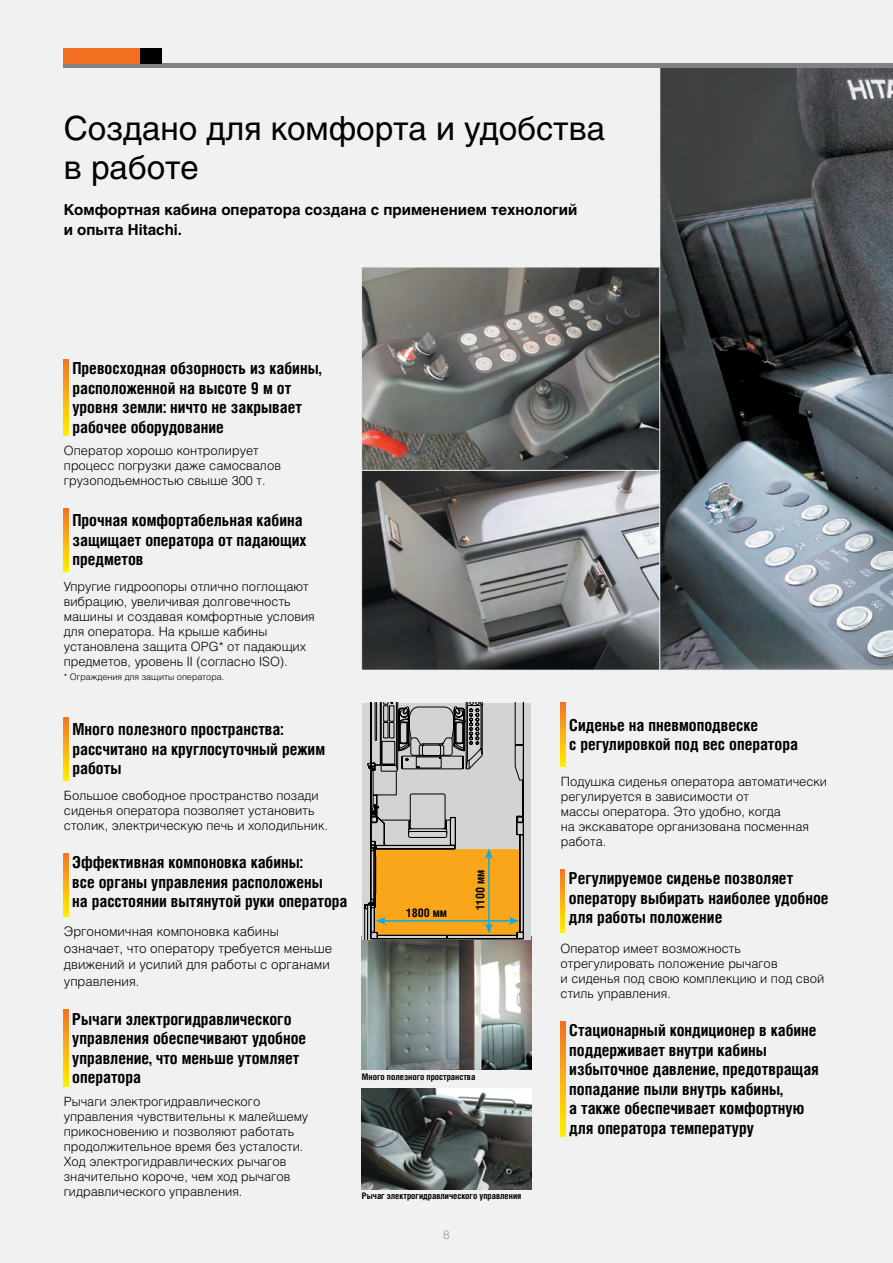
<style>
.page{position:relative;width:893px;height:1263px;background:#f1f1f2}
.page>*{position:absolute;margin:0;border:0;box-sizing:border-box;transform-origin:0 0}
.t1{font:33px/39px "Helios C";color:#000}
.t2{font:700 16.5px/19.5px "Helios Cond C";color:#000}
.t3{font:700 15px/19.5px "Helios C";color:#000}
.t4{font:13.2px/16.5px "Helios Light C";color:#000}
.t5{font:12.75px/15px "Helios Light C";color:#000}
.t6{font:700 12px "Helios Cond C";color:#000}
.t7{font:12px "Helios Light C";color:#939598}
.t8{font:700 9px "Helios Cond C";color:#000}
.t9{font:9px "Helios Light C";color:#000}
</style>
<div class="page">
<svg style="left:361px;top:471px;width:298px;height:199px;background:#797a7b"></svg>
<svg style="left:361px;top:267px;width:298px;height:204px;background:#6b6966"></svg>
<svg style="left:659px;top:68px;width:234px;height:602px;background:#52595e"></svg>
<hr style="left:64px;top:64px;width:829px;height:4px;background:#808285">
<div style="left:64px;top:48px;width:77px;height:16px;background:#f36f21"></div>
<div style="left:141px;top:48px;width:21px;height:16px;background:#000"></div>
<svg style="left:64px;top:359px;width:4px;height:77px"></svg>
<svg style="left:64px;top:1010px;width:4px;height:76px"></svg>
<svg style="left:561px;top:703px;width:4px;height:63px"></svg>
<svg style="left:64px;top:717px;width:4px;height:64px"></svg>
<svg style="left:560px;top:869px;width:5px;height:63px"></svg>
<svg style="left:64px;top:508px;width:4px;height:64px"></svg>
<svg style="left:64px;top:853px;width:4px;height:64px"></svg>
<svg style="left:561px;top:1021px;width:4px;height:115px"></svg>
<img style="left:362px;top:940px;width:169px;height:130px">
<div style="left:362px;top:703px;width:169px;height:237px;background:#d1d3d4"></div>
<svg style="left:364px;top:703px;width:160px;height:237px"></svg>
<img style="left:362px;top:1088px;width:169px;height:101px">
<h1 class="t1" style="left:64px;top:109px;width:543px">Создано для комфорта и удобства в работе</h1>
<p class="t3" style="left:64px;top:200px;width:515px">Комфортная кабина оператора создана с применением технологий и опыта Hitachi.</p>
<p class="t2" style="left:72px;top:358px;width:250px">Превосходная обзорность из кабины, расположенной на высоте 9 м от уровня земли: ничто не закрывает рабочее оборудование</p>
<p class="t5" style="left:64px;top:443px;width:219px">Оператор хорошо контролирует процесс погрузки даже самосвалов грузоподъемностью свыше 300 т.</p>
<p class="t2" style="left:72px;top:510px;width:236px">Прочная комфортабельная кабина защищает оператора от падающих предметов</p>
<p class="t5" style="left:64px;top:579px;width:253px">Упругие гидроопоры отлично поглощают вибрацию, увеличивая долговечность машины и создавая комфортные условия для оператора. На крыше кабины установлена защита OPG* от падающих предметов, уровень II (согласно ISO).</p>
<p class="t9" style="left:64px;top:671px;width:162px">* Ограждения для защиты оператора.</p>
<p class="t2" style="left:72px;top:719px;width:254px">Много полезного пространства: рассчитано на круглосуточный режим работы</p>
<p class="t5" style="left:64px;top:788px;width:266px">Большое свободное пространство позади сиденья оператора позволяет установить столик, электрическую печь и холодильник.</p>
<p class="t2" style="left:72px;top:852px;width:277px">Эффективная компоновка кабины:<br>все органы управления расположены<br>на расстоянии вытянутой руки оператора</p>
<p class="t4" style="left:64px;top:923px;width:270px">Эргономичная компоновка кабины означает, что оператору требуется меньше движений и усилий для работы с органами управления.</p>
<p class="t2" style="left:72px;top:1009px;width:236px">Рычаги электрогидравлического управления обеспечивают удобное управление, что меньше утомляет оператора</p>
<p class="t5" style="left:64px;top:1093px;width:246px">Рычаги электрогидравлического управления чувствительны к малейшему прикосновению и позволяют работать продолжительное время без усталости.<br>Ход электрогидравлических рычагов значительно короче, чем ход рычагов гидравлического управления.</p>
<p class="t6" style="left:406px;top:905px;width:43px">1800 мм</p>
<p class="t6" style="left:473px;top:910px;width:42px;rotate:-90deg">1100 мм</p>
<p class="t8" style="left:362px;top:1071px;width:115px">Много полезного пространства</p>
<p class="t8" style="left:362px;top:1190px;width:161px">Рычаг электрогидравлического управления</p>
<p class="t7" style="left:443px;top:1228px;width:8px">8</p>
<p class="t2" style="left:569px;top:715px;width:230px">Сиденье на пневмоподвеске<br>с регулировкой под вес оператора</p>
<p class="t5" style="left:561px;top:774px;width:268px">Подушка сиденья оператора автоматически регулируется в зависимости от<br>массы оператора. Это удобно, когда<br>на экскаваторе организована посменная работа.</p>
<p class="t2" style="left:569px;top:868px;width:261px">Регулируемое сиденье позволяет оператору выбирать наиболее удобное для работы положение</p>
<p class="t5" style="left:561px;top:941px;width:265px">Оператор имеет возможность отрегулировать положение рычагов<br>и сиденья под свою комплекцию и под свой стиль управления.</p>
<p class="t2" style="left:569px;top:1020px;width:251px">Стационарный кондиционер в кабине поддерживает внутри кабины избыточное давление, предотвращая попадание пыли внутрь кабины,<br>а также обеспечивает комфортную для оператора температуру</p>
</div>
